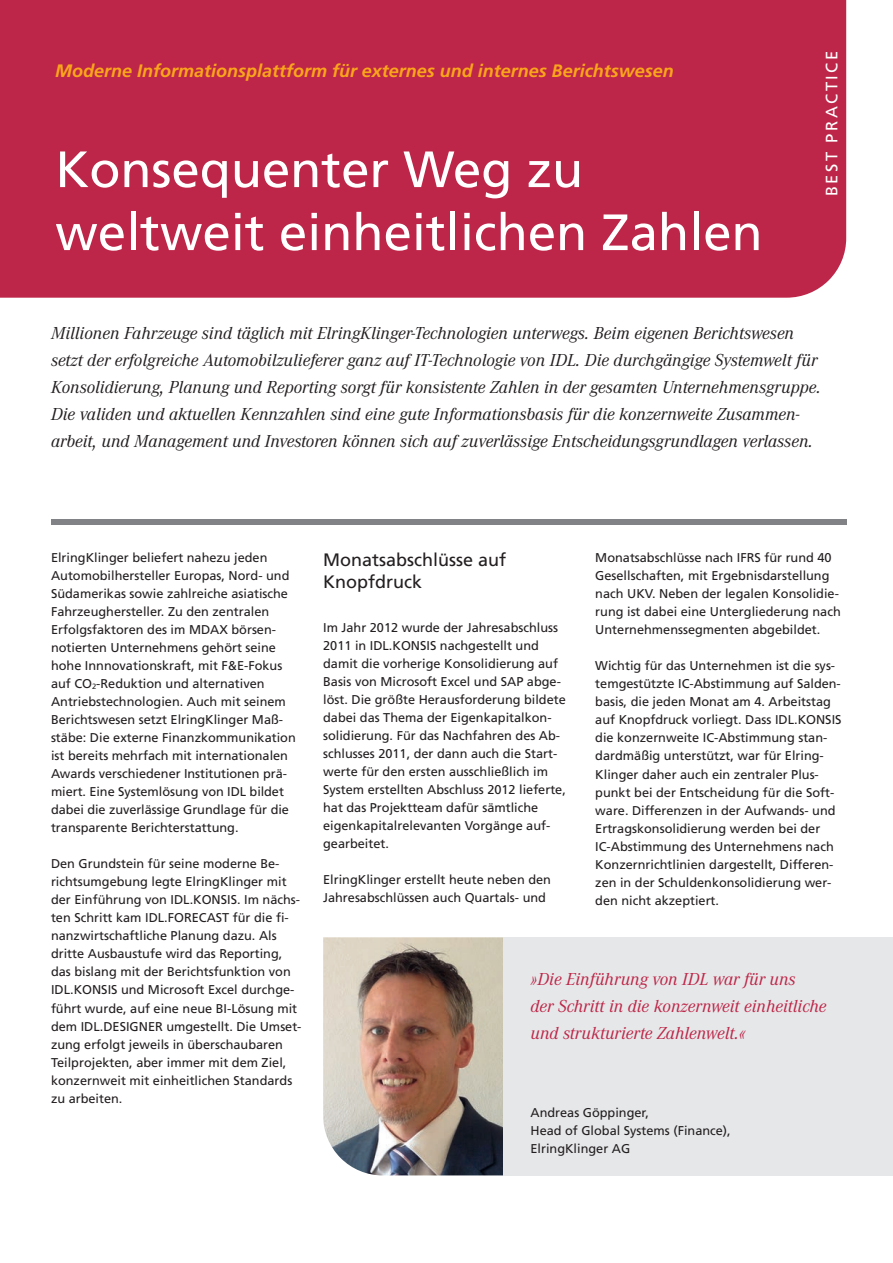
<style>
.page{position:relative;width:893px;height:1263px;background:#fff}
.page>*{position:absolute;margin:0;border:0;box-sizing:border-box;transform-origin:0 0}
.t1{font:51px/63px "Frutiger";color:#fff}
.t2{font:italic 18px/27px "Corporate A";color:#231f20}
.t3{font:italic 18px/27px "Corporate A";color:#bd2648}
.t4{font:italic 700 18px "Frutiger";color:#f9a51b}
.t5{font:18px/21.8px "Frutiger";color:#231f20}
.t6{font:16.5px "Frutiger";letter-spacing:.15em;color:#fff}
.t7{font:12.75px/18px "Frutiger";color:#231f20}
.s1{font-size:7.65px}
</style>
<div class="page">
<div style="left:0;top:0;width:846px;height:298px;background:#bd2648"></div>
<div style="left:51px;top:519px;width:795px;height:6px;background:#808285"></div>
<img style="left:323px;top:937px;width:181px;height:238px">
<div style="left:504px;top:937px;width:389px;height:238px;background:#e6e7e9"></div>
<h2 class="t4" style="left:55px;top:64px;width:620px">Moderne Informationsplattform für externes und internes Berichtswesen</h2>
<p class="t6" style="left:825px;top:196px;width:147px;rotate:-90deg">BEST PRACTICE</p>
<h1 class="t1" style="left:55px;top:142px;width:709px">Konsequenter Weg zu weltweit einheitlichen Zahlen</h1>
<p class="t2" style="left:51px;top:320px;width:771px">Millionen Fahrzeuge sind täglich mit ElringKlinger-Technologien unterwegs. Beim eigenen Berichtswesen setzt der erfolgreiche Automobilzulieferer ganz auf IT-Technologie von IDL. Die durchgängige Systemwelt für Konsolidierung, Planung und Reporting sorgt für konsistente Zahlen in der gesamten Unternehmensgruppe.<br>Die validen und aktuellen Kennzahlen sind eine gute Informationsbasis für die konzernweite Zusammen&shy;arbeit, und Management und Investoren können sich auf zuverlässige Entscheidungsgrundlagen verlassen.</p>
<p class="t7" style="left:51px;top:550px;width:246px">ElringKlinger beliefert nahezu jeden Automobilhersteller Europas, Nord- und Südamerikas sowie zahlreiche asiatische Fahrzeughersteller. Zu den zentralen Erfolgsfaktoren des im MDAX börsen&shy;notierten Unternehmens gehört seine hohe Innnovationskraft, mit F&amp;E-Fokus auf CO<span class="s1">2</span>-Reduktion und alternativen Antriebstechnologien. Auch mit seinem Berichtswesen setzt ElringKlinger Maß&shy;stäbe: Die externe Finanzkommunikation ist bereits mehrfach mit internationalen Awards verschiedener Institutionen prä&shy;miert. Eine Systemlösung von IDL bildet dabei die zuverlässige Grundlage für die transparente Berichterstattung.</p>
<p class="t7" style="left:51px;top:856px;width:252px">Den Grundstein für seine moderne Be&shy;richtsumgebung legte ElringKlinger mit der Einführung von IDL.KONSIS. Im nächs&shy;ten Schritt kam IDL.FORECAST für die fi&shy;nanzwirtschaftliche Planung dazu. Als dritte Ausbaustufe wird das Reporting, das bislang mit der Berichtsfunktion von IDL.KONSIS und Microsoft Excel durchge&shy;führt wurde, auf eine neue BI-Lösung mit dem IDL.DESIGNER umgestellt. Die Umset&shy;zung erfolgt jeweils in überschaubaren Teilprojekten, aber immer mit dem Ziel, konzernweit mit einheitlichen Standards zu arbeiten.</p>
<h2 class="t5" style="left:323px;top:551px;width:184px">Monatsabschlüsse auf<br>Knopfdruck</h2>
<p class="t7" style="left:323px;top:619px;width:244px">Im Jahr 2012 wurde der Jahresabschluss 2011 in IDL.KONSIS nachgestellt und damit die vorherige Konsolidierung auf Basis von Microsoft Excel und SAP abge&shy;löst. Die größte Herausforderung bildete dabei das Thema der Eigenkapitalkon&shy;solidierung. Für das Nachfahren des Ab&shy;schlusses 2011, der dann auch die Start&shy;werte für den ersten ausschließlich im System erstellten Abschluss 2012 lieferte, hat das Projektteam dafür sämtliche eigenkapitalrelevanten Vorgänge auf&shy;gearbeitet.</p>
<p class="t7" style="left:323px;top:871px;width:229px">ElringKlinger erstellt heute neben den<br>Jahresabschlüssen auch Quartals- und</p>
<p class="t7" style="left:595px;top:550px;width:247px">Monatsabschlüsse nach IFRS für rund 40<br>Gesellschaften, mit Ergebnisdarstellung nach UKV. Neben der legalen Konsolidie&shy;rung ist dabei eine Untergliederung nach Unternehmenssegmenten abgebildet.</p>
<p class="t7" style="left:595px;top:658px;width:248px">Wichtig für das Unternehmen ist die sys&shy;temgestützte IC-Abstimmung auf Salden&shy;basis, die jeden Monat am 4. Arbeitstag auf Knopfdruck vorliegt. Dass IDL.KONSIS die konzernweite IC-Abstimmung stan&shy;dardmäßig unterstützt, war für Elring-Klinger daher auch ein zentraler Plus&shy;punkt bei der Entscheidung für die Soft&shy;ware. Differenzen in der Aufwands- und Ertragskonsolidierung werden bei der IC-Abstimmung des Unternehmens nach Konzernrichtlinien dargestellt, Differen&shy;zen in der Schuldenkonsolidierung wer&shy;den nicht akzeptiert.</p>
<h2 class="t3" style="left:530px;top:966px;width:298px">»Die Einführung von IDL war für uns<br>der Schritt in die konzernweit einheitliche und strukturierte Zahlenwelt.«</h2>
<p class="t7" style="left:530px;top:1104px;width:202px">Andreas Göppinger,<br>Head of Global Systems (Finance),<br>ElringKlinger AG</p>
</div>
